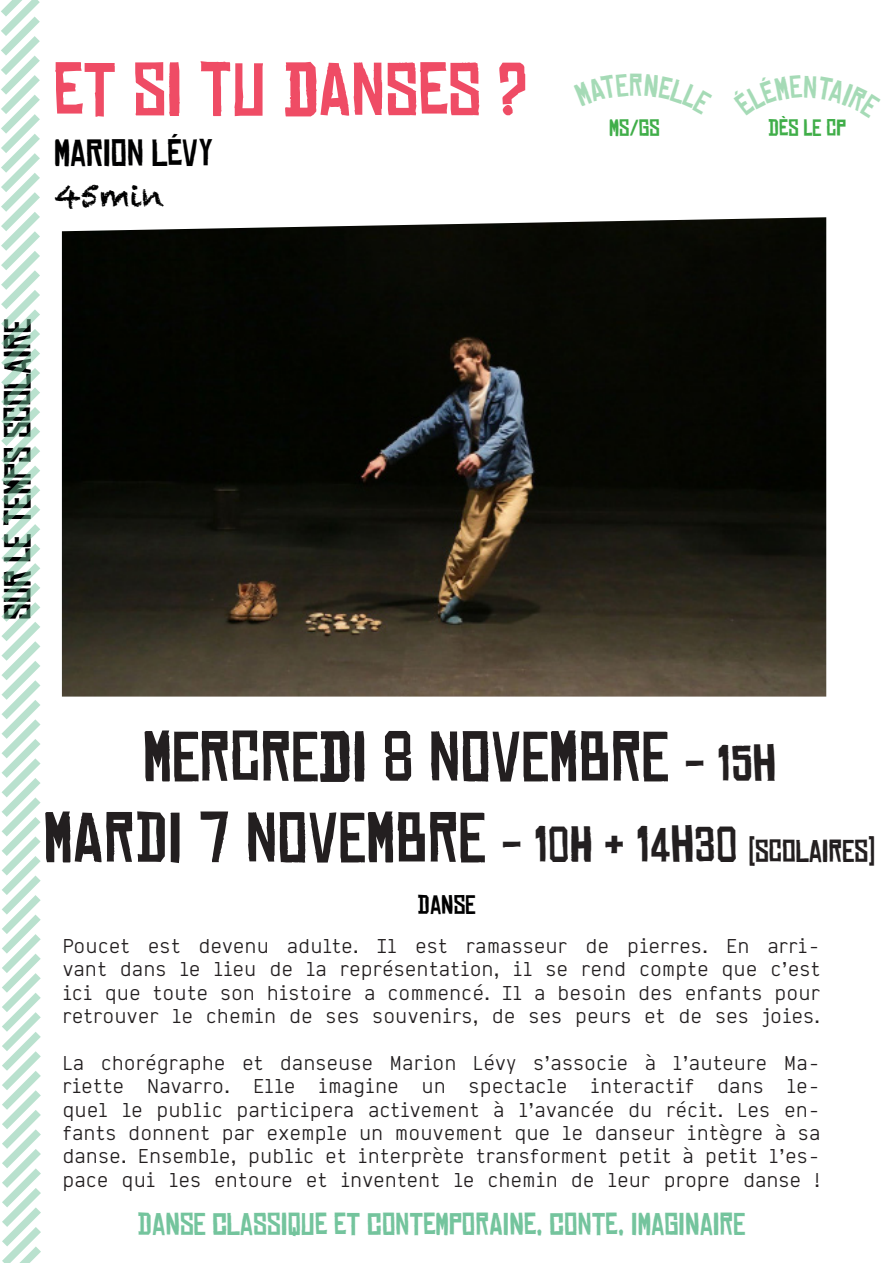
<style>
.page{position:relative;width:893px;height:1263px;background:#fff}
.page>*{position:absolute;margin:0;border:0;box-sizing:border-box;transform-origin:0 0}
.t1{font:72px "Chinese Rocks Rg";color:#ef4c65}
.t2{font:67.5px "Chinese Rocks Rg";color:#231f20}
.t3{font:36px "Chinese Rocks Rg";color:#000001}
.t4{font:30px "Chinese Rocks Rg";color:#74c49d}
.t5{font:30px "Chalkduster";color:#000001}
.t6{font:25.5px "Chinese Rocks Rg";color:#000001}
.Style_de_paragraphe{font:22.5px "Chinese Rocks Rg";color:#40ae49}
.t7{font:19.5px/23.4px "Deck";color:#231f20;text-align:justify}
.s1{font-size:48px}
.s2{font-size:30px}
</style>
<div class="page">
<img style="left:62px;top:217px;width:764px;height:480px">
<svg style="left:1px;top:0;width:40px;height:1263px"></svg>
<p class="t1" style="left:54px;top:51px;width:475px">ET SI TU DANSES ?</p>
<p class="t3" style="left:54px;top:134px;width:161px">MARION LÉVY</p>
<p class="t5" style="left:54px;top:178px;width:112px">45min</p>
<p class="t3" style="left:-1px;top:620px;width:302px;rotate:-90deg">SUR LE TEMPS SCOLAIRE</p>
<p class="Style_de_paragraphe" style="left:609px;top:115px;width:52px">MS/GS</p>
<p class="Style_de_paragraphe" style="left:768px;top:115px;width:79px">DÈS LE CP</p>
<p class="t2" style="left:142px;top:721px;width:636px">MERCREDI 8 NOVEMBRE <span class="s1">- 15H</span></p>
<p class="t2" style="left:43px;top:802px;width:834px">MARDI 7 NOVEMBRE <span class="s1">- 10H &amp; 14H30</span> <span class="s2">(SCOLAIRES)</span></p>
<p class="t6" style="left:418px;top:891px;width:59px">DANSE</p>
<p class="t7" style="left:62px;top:933px;width:759px">Poucet est devenu adulte. Il est ramasseur de pierres. En arri&shy;vant dans le lieu de la représentation, il se rend compte que c’est ici que toute son histoire a commencé. Il a besoin des enfants pour retrouver le chemin de ses souvenirs, de ses peurs et de ses joies.</p>
<p class="t7" style="left:62px;top:1050px;width:759px">La chorégraphe et danseuse Marion Lévy s’associe à l’auteure Ma&shy;riette Navarro. Elle imagine un spectacle interactif dans le&shy;quel le public participera activement à l’avancée du récit. Les en&shy;fants donnent par exemple un mouvement que le danseur intègre à sa danse. Ensemble, public et interprète transforment petit à petit l’es&shy;pace qui les entoure et inventent le chemin de leur propre danse !</p>
<p class="t4" style="left:138px;top:1208px;width:609px">DANSE CLASSIQUE ET CONTEMPORAINE, CONTE, IMAGINAIRE</p>
</div>
